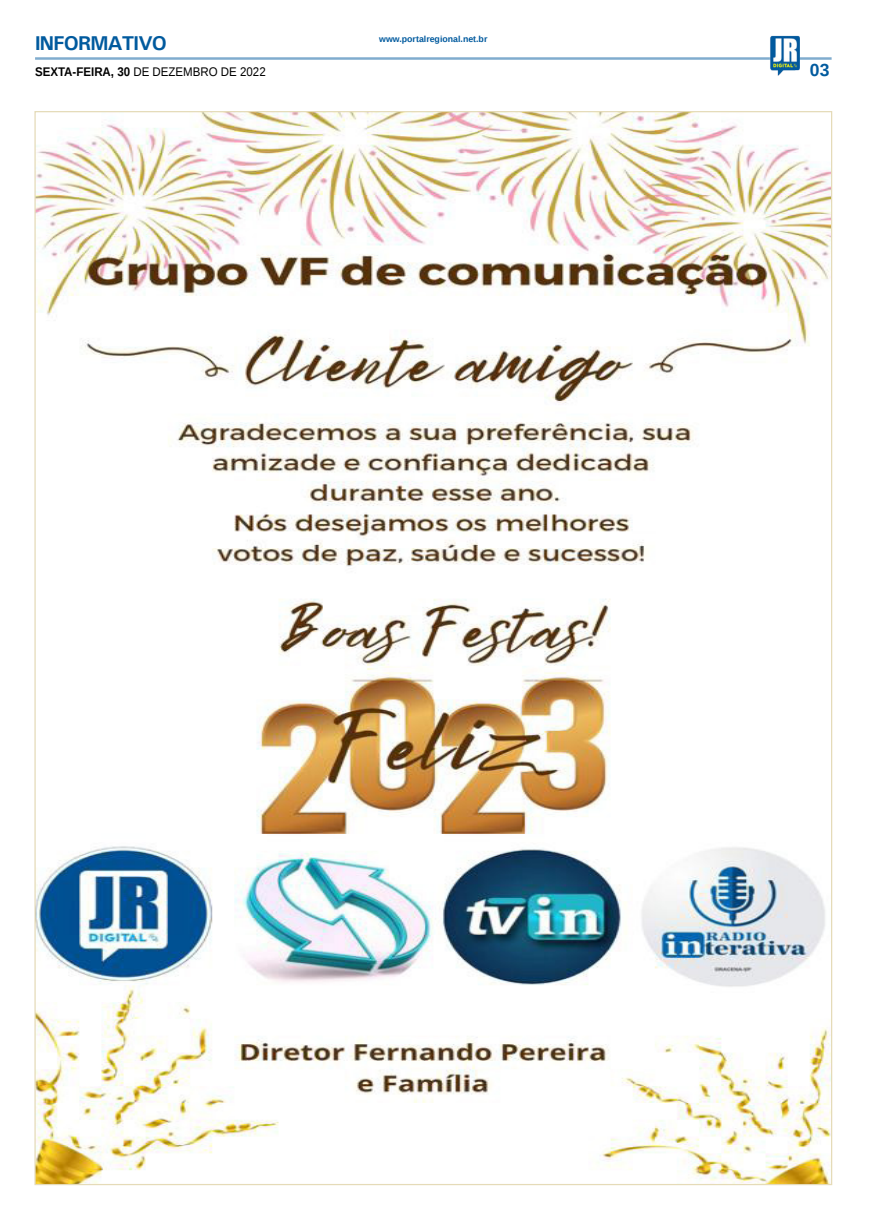
<style>
.page{position:relative;width:869px;height:1223px;background:#fff}
.page>*{position:absolute;margin:0;border:0;box-sizing:border-box;transform-origin:0 0}
.TITULO_PG{font:700 20px "Univers";letter-spacing:-.04em;color:#005a9e}
.TÍTULO{font:700 17.5px "Liberation Sans";color:#005a9e}
.DATA_PG{font:12.5px "Liberation Sans";color:#000;scale:.92 1}
.DATA_PG-2{font:700 8.75px "Liberation Sans";color:#005a9e}
.s1{font-weight:700}
</style>
<div class="page">
<hr style="left:35px;top:57px;width:796px;height:3px;background:#005a9e">
<img style="left:769px;top:36px;width:30px;height:40px">
<img style="left:36px;top:113px;width:793px;height:1070px">
<p class="TITULO_PG" style="left:35px;top:31px;width:133px">INFORMATIVO</p>
<p class="DATA_PG" style="left:35px;top:65px;width:252px"><span class="s1">SEXTA-FEIRA, 30</span> DE DEZEMBRO DE 2022</p>
<p class="DATA_PG-2" style="left:379px;top:33px;width:110px">www.portalregional.net.br</p>
<p class="TÍTULO" style="left:809px;top:58px;width:21px">03</p>
</div>
